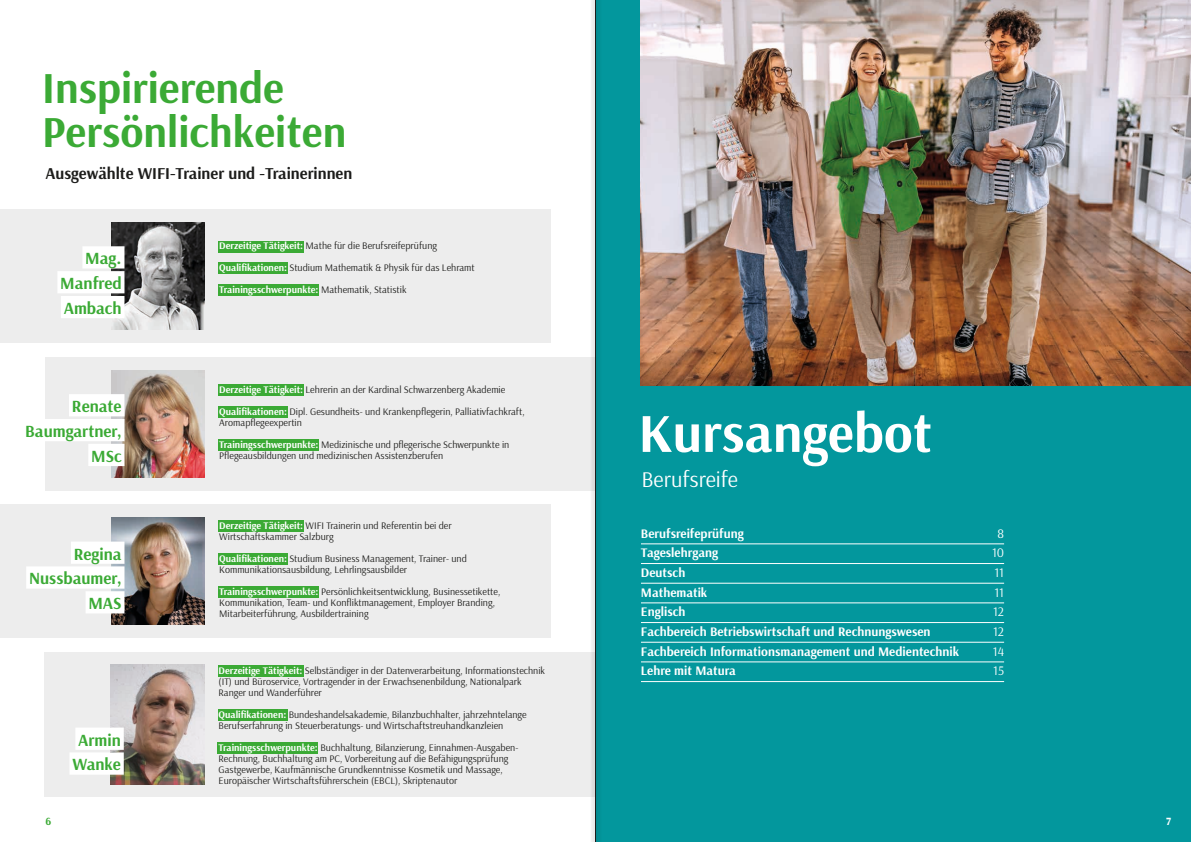
<style>
.page{position:relative;width:1191px;height:842px;background:#fff}
.page>*{position:absolute;margin:0;border:0;box-sizing:border-box;transform-origin:0 0}
.t1{font:700 55px "Arsenal";color:#fff}
.t2{font:700 44px/44px "Arsenal";color:#3baa35}
.t3{font:22.4px "Arsenal";color:#fff}
.t4{font:700 17px/24.8px "Arsenal";color:#3baa35;text-align:right}
.t5{font:700 16.6px "Arsenal";color:#1d1d1b}
.t6{font:700 13px "Arsenal";color:#fff}
.t7{font:13px "Arsenal";color:#fff}
.t8{font:700 11px "Arsenal";color:#3baa35}
.t9{font:700 11px "Arsenal";color:#fff}
.t10{font:10px/11px "Arsenal";color:#1d1d1b}
.t11{font:700 10px "Arsenal";color:#fff}
.s1{font-weight:700;color:#fff}
.s2{font-weight:400;color:#1d1d1b}
</style>
<div class="page">
<div style="left:0;top:210px;width:550px;height:133px;background:#ededed"></div>
<div style="left:45px;top:357px;width:550px;height:133px;background:#ededed"></div>
<div style="left:0;top:505px;width:550px;height:133px;background:#ededed"></div>
<img style="left:111px;top:370px;width:94px;height:107px">
<img style="left:111px;top:223px;width:94px;height:107px">
<div style="left:69px;top:394px;width:55px;height:22px;background:#fff"></div>
<div style="left:22px;top:419px;width:102px;height:22px;background:#fff"></div>
<div style="left:88px;top:444px;width:36px;height:22px;background:#fff"></div>
<div style="left:82px;top:246px;width:42px;height:23px;background:#fff"></div>
<div style="left:57px;top:271px;width:67px;height:22px;background:#fff"></div>
<div style="left:61px;top:296px;width:63px;height:22px;background:#fff"></div>
<div style="left:218px;top:406px;width:70px;height:12px;background:#3baa35"></div>
<div style="left:218px;top:439px;width:101px;height:12px;background:#3baa35"></div>
<img style="left:111px;top:518px;width:94px;height:107px">
<div style="left:218px;top:262px;width:70px;height:12px;background:#3baa35"></div>
<div style="left:45px;top:652px;width:550px;height:145px;background:#ededed"></div>
<div style="left:71px;top:541px;width:53px;height:23px;background:#fff"></div>
<div style="left:26px;top:566px;width:98px;height:23px;background:#fff"></div>
<div style="left:86px;top:591px;width:38px;height:22px;background:#fff"></div>
<div style="left:218px;top:284px;width:101px;height:12px;background:#3baa35"></div>
<div style="left:218px;top:665px;width:85px;height:11px;background:#3baa35"></div>
<div style="left:218px;top:709px;width:69px;height:11px;background:#3baa35"></div>
<div style="left:218px;top:742px;width:100px;height:12px;background:#3baa35"></div>
<div style="left:218px;top:553px;width:70px;height:12px;background:#3baa35"></div>
<div style="left:218px;top:586px;width:101px;height:12px;background:#3baa35"></div>
<img style="left:110px;top:664px;width:94px;height:120px">
<div style="left:75px;top:728px;width:49px;height:22px;background:#fff"></div>
<div style="left:69px;top:752px;width:55px;height:23px;background:#fff"></div>
<div style="left:596px;top:0;width:595px;height:842px;background:#03979d"></div>
<img style="left:641px;top:0;width:550px;height:385px">
<div style="left:218px;top:241px;width:86px;height:11px;background:#3baa35"></div>
<div style="left:218px;top:520px;width:86px;height:12px;background:#3baa35"></div>
<div style="left:218px;top:384px;width:86px;height:12px;background:#3baa35"></div>
<hr style="left:641px;top:544px;width:363px;height:1px;background:#fff">
<hr style="left:641px;top:563px;width:363px;height:1px;background:#fff">
<hr style="left:641px;top:583px;width:363px;height:1px;background:#fff">
<hr style="left:641px;top:603px;width:363px;height:1px;background:#fff">
<hr style="left:641px;top:622px;width:363px;height:1px;background:#fff">
<hr style="left:641px;top:642px;width:363px;height:1px;background:#fff">
<hr style="left:641px;top:662px;width:363px;height:1px;background:#fff">
<hr style="left:641px;top:681px;width:363px;height:1px;background:#fff">
<div style="left:589px;top:0;width:13px;height:842px;background:#1d1d1b;opacity:.75"></div>
<hr style="left:595px;top:0;width:1px;height:842px;background:#1d1d1b">
<h2 class="t2" style="left:42px;top:65px;width:306px">Inspirierende<br>Persönlichkeiten</h2>
<h3 class="t5" style="left:45px;top:162px;width:308px">Ausgewählte WIFI-Trainer und -Trainerinnen</h3>
<h3 class="t4" style="left:60px;top:246px;width:63px;text-align:justify;text-indent:25px">Mag.<br>Manfred Ambach</h3>
<h3 class="t4" style="left:25px;top:394px;width:98px">Renate<br>Baumgartner,<br>MSc</h3>
<h3 class="t4" style="left:29px;top:541px;width:94px">Regina<br>Nussbaumer,<br>MAS</h3>
<p class="t8" style="left:45px;top:813px;width:7px">6</p>
<h3 class="t4" style="left:72px;top:727px;width:50px;text-align:center">Armin<br>Wanke</h3>
<p class="t10" style="left:219px;top:240px;width:219px"><span class="s1">Derzeitige Tätigkeit:</span> Mathe für die Berufsreifeprüfung</p>
<p class="t10" style="left:219px;top:262px;width:257px"><span class="s1">Qualifikationen:</span> Studium Mathematik &amp; Physik für das Lehramt</p>
<p class="t11" style="left:219px;top:283px;width:189px">Trainingsschwerpunkte: <span class="s2">Mathematik, Statistik</span></p>
<p class="t10" style="left:219px;top:384px;width:287px"><span class="s1">Derzeitige Tätigkeit:</span> Lehrerin an der Kardinal Schwarzenberg Akademie</p>
<p class="t10" style="left:219px;top:406px;width:307px"><span class="s1">Qualifikationen:</span> Dipl. Gesundheits- und Krankenpflegerin, Palliativfachkraft,<br>Aromapflegeexpertin</p>
<p class="t10" style="left:219px;top:439px;width:291px"><span class="s1">Trainingsschwerpunkte:</span> Medizinische und pflegerische Schwerpunkte in<br>Pflegeausbildungen und medizinischen Assistenzberufen</p>
<p class="t10" style="left:219px;top:520px;width:234px"><span class="s1">Derzeitige Tätigkeit:</span> WIFI Trainerin und Referentin bei der<br>Wirtschaftskammer Salzburg</p>
<p class="t10" style="left:219px;top:553px;width:249px"><span class="s1">Qualifikationen:</span> Studium Business Management, Trainer- und<br>Kommunikationsausbildung, Lehrlingsausbilder</p>
<p class="t10" style="left:219px;top:586px;width:282px"><span class="s1">Trainingsschwerpunkte:</span> Persönlichkeitsentwicklung, Businessetikette,<br>Kommunikation, Team- und Konfliktmanagement, Employer Branding,<br>Mitarbeiterführung, Ausbildertraining</p>
<p class="t10" style="left:219px;top:665px;width:328px"><span class="s1">Derzeitige Tätigkeit:</span> Selbständiger in der Datenverarbeitung, Informationstechnik (IT) und Büroservice, Vortragender in der Erwachsenenbildung, Nationalpark<br>Ranger und Wanderführer</p>
<p class="t10" style="left:219px;top:709px;width:309px"><span class="s1">Qualifikationen:</span> Bundeshandelsakademie, Bilanzbuchhalter, jahrzehntelange<br>Berufserfahrung in Steuerberatungs- und Wirtschaftstreuhandkanzleien</p>
<p class="t10" style="left:219px;top:742px;width:301px"><span class="s1">Trainingsschwerpunkte:</span> Buchhaltung, Bilanzierung, Einnahmen-Ausgaben-Rechnung, Buchhaltung am PC, Vorbereitung auf die Befähigungsprüfung Gastgewerbe, Kaufmännische Grundkenntnisse Kosmetik und Massage, Europäischer Wirtschaftsführerschein (EBCL), Skriptenautor</p>
<h1 class="t1" style="left:638px;top:394px;width:295px">Kursangebot</h1>
<h3 class="t3" style="left:641px;top:464px;width:98px">Berufsreife</h3>
<h3 class="t6" style="left:641px;top:524px;width:104px">Berufsreifeprüfung</h3>
<h3 class="t7" style="left:997px;top:525px;width:8px">8</h3>
<h3 class="t6" style="left:641px;top:544px;width:79px">Tageslehrgang</h3>
<h3 class="t7" style="left:992px;top:544px;width:14px">10</h3>
<h3 class="t6" style="left:641px;top:563px;width:46px">Deutsch</h3>
<h3 class="t7" style="left:994px;top:564px;width:11px">11</h3>
<h3 class="t6" style="left:641px;top:583px;width:68px">Mathematik</h3>
<h3 class="t7" style="left:994px;top:584px;width:11px">11</h3>
<h3 class="t6" style="left:641px;top:603px;width:46px">Englisch</h3>
<h3 class="t7" style="left:993px;top:603px;width:12px">12</h3>
<h3 class="t6" style="left:641px;top:622px;width:291px">Fachbereich Betriebswirtschaft und Rechnungswesen</h3>
<h3 class="t7" style="left:993px;top:623px;width:12px">12</h3>
<h3 class="t6" style="left:641px;top:642px;width:320px">Fachbereich Informationsmanagement und Medientechnik</h3>
<h3 class="t7" style="left:993px;top:643px;width:13px">14</h3>
<h3 class="t6" style="left:641px;top:662px;width:96px">Lehre mit Matura</h3>
<h3 class="t7" style="left:993px;top:662px;width:12px">15</h3>
<p class="t9" style="left:1166px;top:813px;width:6px">7</p>
</div>
